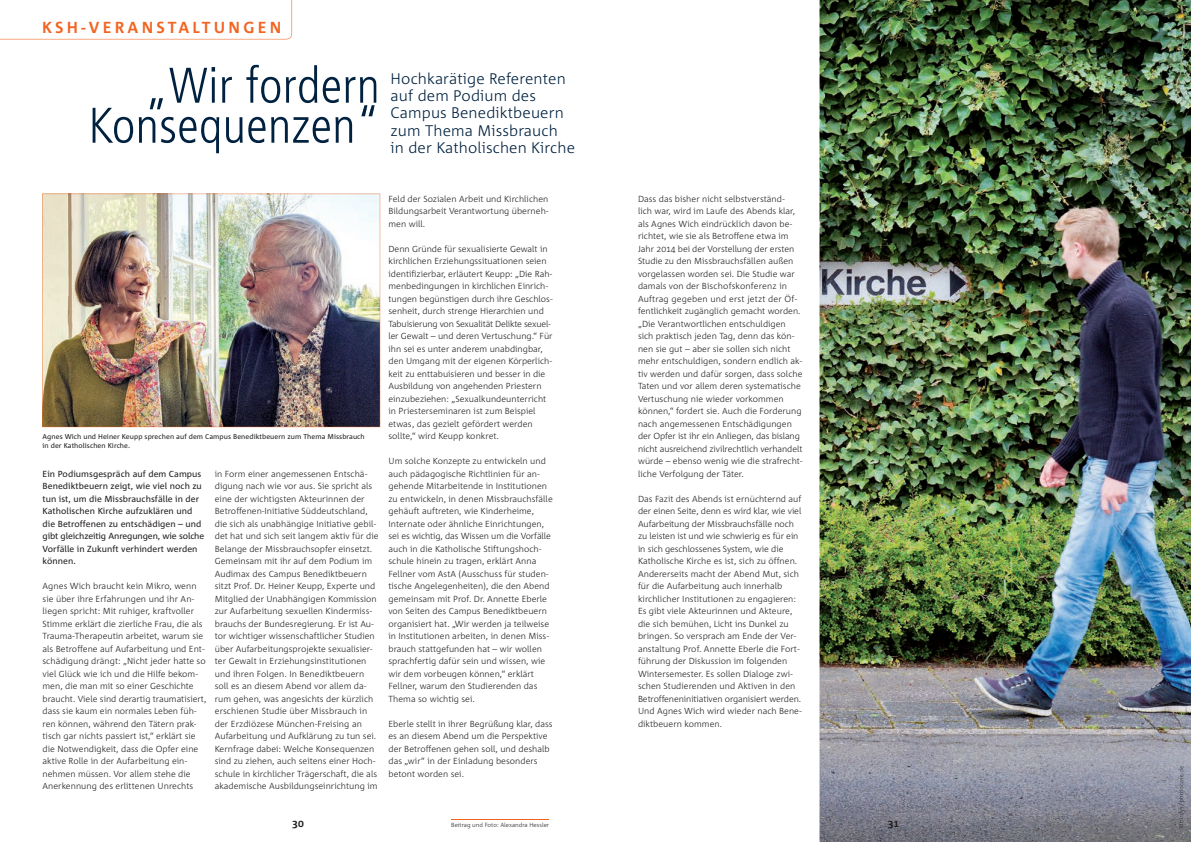
<style>
.page{position:relative;width:1191px;height:842px;background:#fff}
.page>*{position:absolute;margin:0;border:0;box-sizing:border-box;transform-origin:0 0}
.t1{font:300 condensed 50px/40px "Frutiger";letter-spacing:.01em;color:#002140;text-align:right}
.t2{font:700 16px "Corpid";letter-spacing:.2em;color:#f36421}
.t3{font:300 15.4px/17.3px "Corpid";letter-spacing:.01em;color:#002140}
.t4{font:700 10.5px "Corpid";color:#231f20}
.t5{font:300 8.8px/12.5px "Corpid";letter-spacing:.005em;color:#231f20}
.t6{font:8.8px/12.5px "Corpid";letter-spacing:.01em;color:#231f20}
.t7{font:7px/8.4px "Corpid";letter-spacing:.01em;color:#231f20}
.t8{font:300 6px "Corpid";letter-spacing:.005em;color:#231f20}
</style>
<div class="page">
<img style="left:819px;top:0;width:372px;height:842px">
<img style="left:42px;top:194px;width:338px;height:233px">
<hr style="left:451px;top:819px;width:98px;height:1px;background:#f36421">
<svg style="left:0;top:0;width:292px;height:39px"></svg>
<img style="left:1178px;top:766px;width:6px;height:62px">
<h2 class="t2" style="left:42px;top:19px;width:241px">KSH-VERANSTALTUNGEN</h2>
<h1 class="t1" style="left:88px;top:66px;width:293px">„Wir fordern<br>Konsequenzen“</h1>
<h3 class="t3" style="left:390px;top:70px;width:186px">Hochkarätige Referenten auf dem Podium des<br>Campus Benediktbeuern zum Thema Missbrauch<br>in der Katholischen Kirche</h3>
<p class="t7" style="left:43px;top:433px;width:324px">Agnes Wich und Heiner Keupp sprechen auf dem Campus Benediktbeuern zum Thema Missbrauch in der Katholischen Kirche.</p>
<p class="t6" style="left:43px;top:468px;width:163px">Ein Podiumsgespräch auf dem Campus Benediktbeuern zeigt, wie viel noch zu tun ist, um die Missbrauchsfälle in der Katholischen Kirche aufzuklären und die Betroffenen zu entschädigen – und gibt gleichzeitig Anregungen, wie solche Vorfälle in Zukunft verhindert werden können.</p>
<p class="t5" style="left:43px;top:580px;width:165px">Agnes Wich braucht kein Mikro, wenn sie über ihre Erfahrungen und ihr An&shy;liegen spricht: Mit ruhiger, kraftvoller Stimme erklärt die zierliche Frau, die als Trauma-Therapeutin arbeitet, warum sie als Betroffene auf Aufarbeitung und Ent&shy;schädigung drängt: „Nicht jeder hatte so viel Glück wie ich und die Hilfe bekom&shy;men, die man mit so einer Geschichte braucht. Viele sind derartig traumatisiert, dass sie kaum ein normales Leben füh&shy;ren können, während den Tätern prak&shy;tisch gar nichts passiert ist,“ erklärt sie die Notwendigkeit, dass die Opfer eine aktive Rolle in der Aufarbeitung ein&shy;nehmen müssen. Vor allem stehe die Anerkennung des erlittenen Unrechts</p>
<p class="t5" style="left:215px;top:468px;width:165px">in Form einer angemessenen Entschä&shy;digung nach wie vor aus. Sie spricht als eine der wichtigsten Akteurinnen der Betroffenen-Initiative Süddeutschland, die sich als unabhängige Initiative gebil&shy;det hat und sich seit langem aktiv für die Belange der Missbrauchsopfer einsetzt.<br>Gemeinsam mit ihr auf dem Podium im Audimax des Campus Benediktbeuern sitzt Prof. Dr. Heiner Keupp, Experte und Mitglied der Unabhängigen Kommission zur Aufarbeitung sexuellen Kindermiss&shy;brauchs der Bundesregierung. Er ist Au&shy;tor wichtiger wissenschaftlicher Studien über Aufarbeitungsprojekte sexualisier&shy;ter Gewalt in Erziehungsinstitutionen und ihren Folgen. In Benediktbeuern soll es an diesem Abend vor allem da&shy;rum gehen, was angesichts der kürzlich erschienen Studie über Missbrauch in der Erzdiözese München-Freising an Aufarbeitung und Aufklärung zu tun sei.<br>Kernfrage dabei: Welche Konsequenzen sind zu ziehen, auch seitens einer Hoch&shy;schule in kirchlicher Trägerschaft, die als akademische Ausbildungseinrichtung im</p>
<p class="t5" style="left:388px;top:193px;width:161px;text-align:justify">Feld der Sozialen Arbeit und Kirchlichen Bildungsarbeit Verantwortung überneh&shy;men will.</p>
<p class="t5" style="left:388px;top:242px;width:166px">Denn Gründe für sexualisierte Gewalt in kirchlichen Erziehungssituationen seien identifizierbar, erläutert Keupp: „Die Rah&shy;menbedingungen in kirchlichen Einrich&shy;tungen begünstigen durch ihre Geschlos&shy;senheit, durch strenge Hierarchien und Tabuisierung von Sexualität Delikte sexuel&shy;ler Gewalt – und deren Vertuschung.“ Für ihn sei es unter anderem unabdingbar, den Umgang mit der eigenen Körperlich&shy;keit zu enttabuisieren und besser in die Ausbildung von angehenden Priestern einzubeziehen: „Sexualkundeunterricht in Priesterseminaren ist zum Beispiel etwas, das gezielt gefördert werden sollte,“ wird Keupp konkret.</p>
<p class="t5" style="left:388px;top:455px;width:166px">Um solche Konzepte zu entwickeln und auch pädagogische Richtlinien für an&shy;gehende Mitarbeitende in Institutionen zu entwickeln, in denen Missbrauchsfälle gehäuft auftreten, wie Kinderheime, Internate oder ähnliche Einrichtungen, sei es wichtig, das Wissen um die Vorfälle auch in die Katholische Stiftungshoch&shy;schule hinein zu tragen, erklärt Anna Fellner vom AstA (Ausschuss für studen&shy;tische Angelegenheiten), die den Abend gemeinsam mit Prof. Dr. Annette Eberle von Seiten des Campus Benediktbeuern organisiert hat. „Wir werden ja teilweise in Institutionen arbeiten, in denen Miss&shy;brauch stattgefunden hat – wir wollen sprachfertig dafür sein und wissen, wie wir dem vorbeugen können,“ erklärt Fellner, warum den Studierenden das Thema so wichtig sei.</p>
<p class="t5" style="left:388px;top:717px;width:166px">Eberle stellt in ihrer Begrüßung klar, dass es an diesem Abend um die Perspektive der Betroffenen gehen soll, und deshalb das „wir“ in der Einladung besonders betont worden sei.</p>
<p class="t5" style="left:638px;top:193px;width:166px">Dass das bisher nicht selbstverständ-<br>lich war, wird im Laufe des Abends klar, als Agnes Wich eindrücklich davon be&shy;richtet, wie sie als Betroffene etwa im Jahr 2014 bei der Vorstellung der ersten Studie zu den Missbrauchsfällen außen vorgelassen worden sei. Die Studie war damals von der Bischofskonferenz in Auftrag gegeben und erst jetzt der Öf&shy;fentlichkeit zugänglich gemacht worden. „Die Verantwortlichen entschuldigen sich praktisch jeden Tag, denn das kön&shy;nen sie gut – aber sie sollen sich nicht mehr entschuldigen, sondern endlich ak&shy;tiv werden und dafür sorgen, dass solche Taten und vor allem deren systematische Vertuschung nie wieder vorkommen können,“ fordert sie. Auch die Forderung nach angemessenen Entschädigungen der Opfer ist ihr ein Anliegen, das bislang nicht ausreichend zivilrechtlich verhandelt würde – ebenso wenig wie die strafrecht&shy;liche Verfolgung der Täter.</p>
<p class="t5" style="left:638px;top:493px;width:165px">Das Fazit des Abends ist ernüchternd auf der einen Seite, denn es wird klar, wie viel Aufarbeitung der Missbrauchsfälle noch zu leisten ist und wie schwierig es für ein in sich geschlossenes System, wie die Katholische Kirche es ist, sich zu öffnen.<br>Andererseits macht der Abend Mut, sich für die Aufarbeitung auch innerhalb kirchlicher Institutionen zu engagieren:<br>Es gibt viele Akteurinnen und Akteure, die sich bemühen, Licht ins Dunkel zu bringen. So versprach am Ende der Ver&shy;anstaltung Prof. Annette Eberle die Fort&shy;führung der Diskussion im folgenden Wintersemester. Es sollen Dialoge zwi&shy;schen Studierenden und Aktiven in den Betroffeneninitiativen organisiert werden.<br>Und Agnes Wich wird wieder nach Bene&shy;diktbeuern kommen.</p>
<p class="t4" style="left:292px;top:818px;width:13px">30</p>
<p class="t8" style="left:451px;top:822px;width:99px">Beitrag und Foto: Alexandra Hessler</p>
<p class="t4" style="left:887px;top:818px;width:13px">31</p>
</div>
